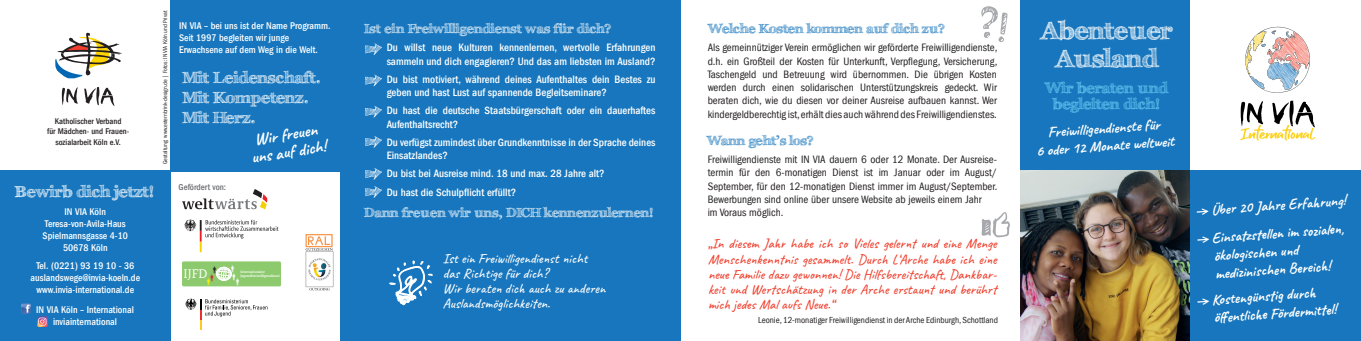
<style>
.page{position:relative;width:1361px;height:341px;background:#fff}
.page>*{position:absolute;margin:0;border:0;box-sizing:border-box;transform-origin:0 0}
.t1{font:700 25px/28px "FFF Tusj";color:#fff;text-align:center}
.t2{font:700 17px/17.5px "Caveat";color:#fff;text-align:center}
.t3{font:700 16px/20px "FFF Tusj";color:#fff}
.t4{font:700 15px/18px "Caveat";color:#fff}
.t5{font:700 15px/16px "FFF Tusj";color:#6bcff6;text-align:center}
.t6{font:500 14px/15px "Caveat";color:#ef4230;text-align:justify}
.t7{font:500 14px/15px "Caveat";color:#fff}
.t8{font:700 13px "FFF Tusj";color:#fff}
.t9{font:700 13px "FFF Tusj";color:#1776bd}
.t10{font:12.6px "Bundes Serif Office";color:#fff}
.t11{font:condensed 11px/13.2px "Franklin Gothic LT";color:#231f20;text-align:justify}
.t12{font:500 condensed 11px/13.2px "Franklin Gothic LT";color:#fff}
.t13{font:500 condensed 10px/12px "Franklin Gothic LT";color:#fff;text-align:center}
.t14{font:condensed 9px "Franklin Gothic LT";color:#231f20}
.t15{font:500 condensed 9px "Franklin Gothic LT";color:#6c6d70}
.t16{font:500 condensed 8.5px/10.2px "Franklin Gothic LT";color:#231f20;text-align:center}
.t17{font:condensed 6px "Franklin Gothic LT";color:#231f20}
.t18{font:700 3.6px "Bundes Serif Office";color:#fff}
.s1{font-family:"Market Pro";font-weight:400;font-size:14px}
.s2{font-size:14px}
</style>
<div class="page">
<div style="left:340px;top:0;width:340px;height:340px;background:#1776bd"></div>
<div style="left:1189px;top:170px;width:172px;height:170px;background:#1776bd"></div>
<div style="left:1020px;top:0;width:169px;height:170px;background:#1776bd"></div>
<img style="left:1020px;top:170px;width:169px;height:170px">
<div style="left:0;top:170px;width:170px;height:170px;background:#1776bd"></div>
<div style="left:170px;top:0;width:170px;height:171px;background:#1776bd"></div>
<svg style="left:62px;top:87px;width:53px;height:19px"></svg>
<svg style="left:55px;top:33px;width:67px;height:45px"></svg>
<svg style="left:1245px;top:26px;width:65px;height:67px"></svg>
<svg style="left:1240px;top:100px;width:75px;height:40px"></svg>
<svg style="left:365px;top:43px;width:17px;height:12px"></svg>
<svg style="left:365px;top:74px;width:17px;height:12px"></svg>
<svg style="left:365px;top:106px;width:17px;height:11px"></svg>
<svg style="left:365px;top:136px;width:17px;height:11px"></svg>
<svg style="left:365px;top:168px;width:17px;height:11px"></svg>
<svg style="left:365px;top:186px;width:17px;height:11px"></svg>
<svg style="left:21px;top:303px;width:10px;height:10px"></svg>
<svg style="left:38px;top:316px;width:10px;height:10px"></svg>
<svg style="left:981px;top:212px;width:29px;height:25px"></svg>
<svg style="left:981px;top:6px;width:26px;height:36px"></svg>
<img style="left:305px;top:234px;width:29px;height:55px">
<div style="left:182px;top:261px;width:99px;height:25px;background:#8dca6d;border-radius:2px"></div>
<svg style="left:185px;top:298px;width:82px;height:31px"></svg>
<svg style="left:182px;top:189px;width:85px;height:20px"></svg>
<svg style="left:184px;top:219px;width:94px;height:33px"></svg>
<svg style="left:389px;top:260px;width:43px;height:44px"></svg>
<svg style="left:216px;top:266px;width:16px;height:15px"></svg>
<p class="t16" style="left:47px;top:116px;width:83px">Katholischer Verband<br>für Mädchen- und Frauen&shy;sozialarbeit Köln e.V.</p>
<h3 class="t3" style="left:15px;top:181px;width:141px">Bewirb dich jetzt!</h3>
<p class="t13" style="left:43px;top:205px;width:87px">IN VIA Köln<br>Teresa-von-Avila-Haus<br>Spielmannsgasse 4-10<br>50678 Köln</p>
<p class="t13" style="left:31px;top:259px;width:111px">Tel. (0221) 93 19 10 - 36 auslandswege@invia-koeln.de www.invia-international.de</p>
<p class="t13" style="left:36px;top:303px;width:99px">IN VIA Köln – International inviainternational</p>
<p class="t17" style="left:162px;top:164px;width:155px;rotate:-90deg">Gestaltung: www.externbrink-design.de | Fotos: IN VIA Köln und Privat</p>
<p class="t8" style="left:364px;top:20px;width:249px">Ist ein Freiwilligendienst was für dich?</p>
<p class="t9" style="left:708px;top:20px;width:239px">Welche Kosten kommen auf dich zu?</p>
<p class="t11" style="left:708px;top:41px;width:291px">Als gemeinnütziger Verein ermöglichen wir geförderte Freiwilligendienste, d.h. ein Großteil der Kosten für Unterkunft, Verpflegung, Versicherung, Taschengeld und Betreuung wird übernommen. Die übrigen Kosten werden durch einen solidarischen Unterstützungskreis gedeckt. Wir beraten dich, wie du diesen vor deiner Ausreise aufbauen kannst. Wer kindergeldberechtig ist, erhält dies auch während des Freiwilligendienstes.</p>
<p class="t11" style="left:708px;top:153px;width:291px;text-align:left">Freiwilligendienste mit IN VIA dauern 6 oder 12 Monate. Der Ausreise&shy;termin für den 6-monatigen Dienst ist im Januar oder im August/ September, für den 12-monatigen Dienst immer im August/September.<br>Bewerbungen sind online über unsere Website ab jeweils einem Jahr<br>im Voraus möglich.</p>
<p class="t13" style="left:179px;top:20px;width:153px;text-align:left">IN VIA – bei uns ist der Name Programm.<br>Seit 1997 begleiten wir junge<br>Erwachsene auf dem Weg in die Welt.</p>
<h3 class="t3" style="left:182px;top:68px;width:140px">Mit Leidenschaft.<br>Mit Kompetenz.<br>Mit Herz.</h3>
<p class="t12" style="left:387px;top:41px;width:270px">Du willst neue Kulturen kennenlernen, wertvolle Erfahrungen sammeln und dich engagieren? Und das am liebsten im Ausland?</p>
<p class="t12" style="left:387px;top:72px;width:270px">Du bist motiviert, während deines Aufenthaltes dein Bestes zu geben und hast Lust auf spannende Begleitseminare?</p>
<p class="t12" style="left:387px;top:104px;width:270px">Du hast die deutsche Staatsbürgerschaft oder ein dauerhaftes<br>Aufenthaltsrecht?</p>
<p class="t12" style="left:387px;top:135px;width:270px">Du verfügst zumindest über Grundkenntnisse in der Sprache deines<br>Einsatzlandes?</p>
<p class="t12" style="left:387px;top:164px;width:219px;line-height:18.2px">Du bist bei Ausreise mind. 18 und max. 28 Jahre alt?<br>Du hast die Schulpflicht erfüllt?</p>
<h2 class="t2" style="left:247px;top:132px;width:77px;rotate:-9deg">Wir freuen uns auf dich!</h2>
<p class="t9" style="left:707px;top:133px;width:108px">Wann geht’s los?</p>
<p class="t15" style="left:179px;top:181px;width:49px">Gefördert von:</p>
<p class="t8" style="left:364px;top:204px;width:291px">Dann freuen wir uns, DICH kennenzulernen!</p>
<p class="t7" style="left:443px;top:250px;width:164px">Ist ein Freiwilligendienst nicht das Richtige für dich?<br>Wir beraten dich auch zu anderen<br>Auslandsmöglichkeiten.</p>
<p class="t6" style="left:708px;top:236px;width:291px">„In diesem Jahr habe ich so Vieles gelernt und eine Menge Menschenkenntnis gesammelt. Durch L‘Arche habe ich eine neue Familie dazu gewonnen! Die Hilfsbereitschaft, Dankbar&shy;keit und Wertschätzung in der Arche erstaunt und berührt mich jedes Mal aufs Neue.“</p>
<p class="t14" style="left:758px;top:315px;width:241px">Leonie, 12-monatiger Freiwilligendienst in der Arche Edinburgh, Schottland</p>
<p class="t10" style="left:184px;top:266px;width:26px">IJFD</p>
<p class="t18" style="left:240px;top:273px;width:41px">Jugendfreiwilligendienst</p>
<p class="t18" style="left:240px;top:269px;width:26px">Internationaler</p>
<h1 class="t1" style="left:1040px;top:16px;width:133px">Abenteuer<br>Ausland</h1>
<h3 class="t5" style="left:1045px;top:80px;width:124px">Wir beraten und begleiten dich!</h3>
<h3 class="t4" style="left:1034px;top:124px;width:140px;line-height:17.5px;text-align:center;rotate:-4deg">Freiwilligendienste für<br>6 oder 12 Monate weltweit</h3>
<h3 class="t4" style="left:1195px;top:201px;width:151px;rotate:-4deg"><span class="s1">→</span> <span class="s2">Ü</span>ber 20 Jahre Erfahrung!</h3>
<h3 class="t4" style="left:1212px;top:228px;width:133px;text-indent:-16px;rotate:-4deg"><span class="s1">→</span> Einsatzstellen im sozialen, ökologischen und medizinischen Bereich!</h3>
<h3 class="t4" style="left:1212px;top:290px;width:124px;text-indent:-16px;rotate:-4deg"><span class="s1">→</span> Kostengünstig durch<br>öff entliche Fördermittel!</h3>
</div>
